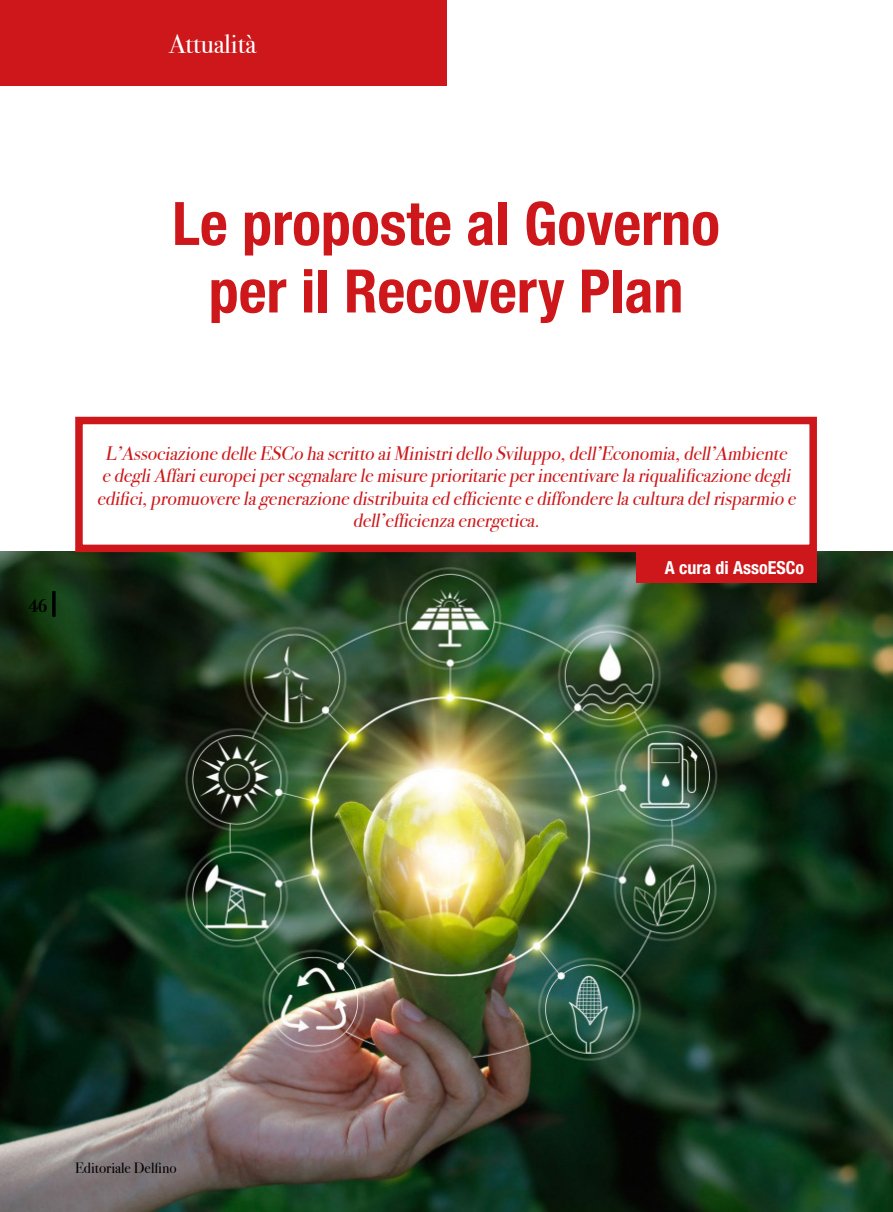
<style>
.page{position:relative;width:893px;height:1212px;background:#fff}
.page>*{position:absolute;margin:0;border:0;box-sizing:border-box;transform-origin:0 0}
.t1{font:700 condensed 60px/67.5px "Helvetica Neue LT Std";color:#cd171a;text-align:center}
.t2{font:27px "Bodoni Svty Two ITCTT";color:#fff}
.t3{font:italic 19.5px/22.5px "Bodoni Svty Two ITCTT";color:#cd171a;text-align:center}
.t4{font:700 condensed 18px "Helvetica Neue LT Std";color:#fff}
.t5{font:18px "Bodoni Svty Two ITCTT";color:#000}
.t6{font:15px "Bodoni Svty Two ITCTT";color:#000}
</style>
<div class="page">
<img style="left:0;top:551px;width:893px;height:661px">
<hr style="left:52px;top:591px;width:3px;height:26px;background:#000">
<div style="left:636px;top:551px;width:181px;height:31px;background:#cd171a"></div>
<div style="left:75px;top:417px;width:742px;height:135px;border:8px solid #cd171a"></div>
<div style="left:0;top:0;width:446px;height:85px;background:#cd171a"></div>
<h2 class="t2" style="left:169px;top:27px;width:89px">Attualità</h2>
<p class="t5" style="left:28px;top:595px;width:21px">46</p>
<h1 class="t1" style="left:172px;top:189px;width:549px">Le proposte al Governo per il Recovery Plan</h1>
<p class="t3" style="left:97px;top:442px;width:704px">L’Associazione delle ESCo ha scritto aiMinistridello Svilupp o,dell’Economia,dell’Ambiente e degliAffarieurop eip ersegnalare le misure p rioritarie p erincentivare la riqualificazione degli edifici,promuovere la generazione distribuita ed efficiente e diffondere la cultura delrisp armio e dell’efficienza energetica.</p>
<p class="t4" style="left:665px;top:556px;width:141px">A cura di AssoESCo</p>
<p class="t6" style="left:75px;top:1159px;width:103px">Editoriale Delfino</p>
</div>
